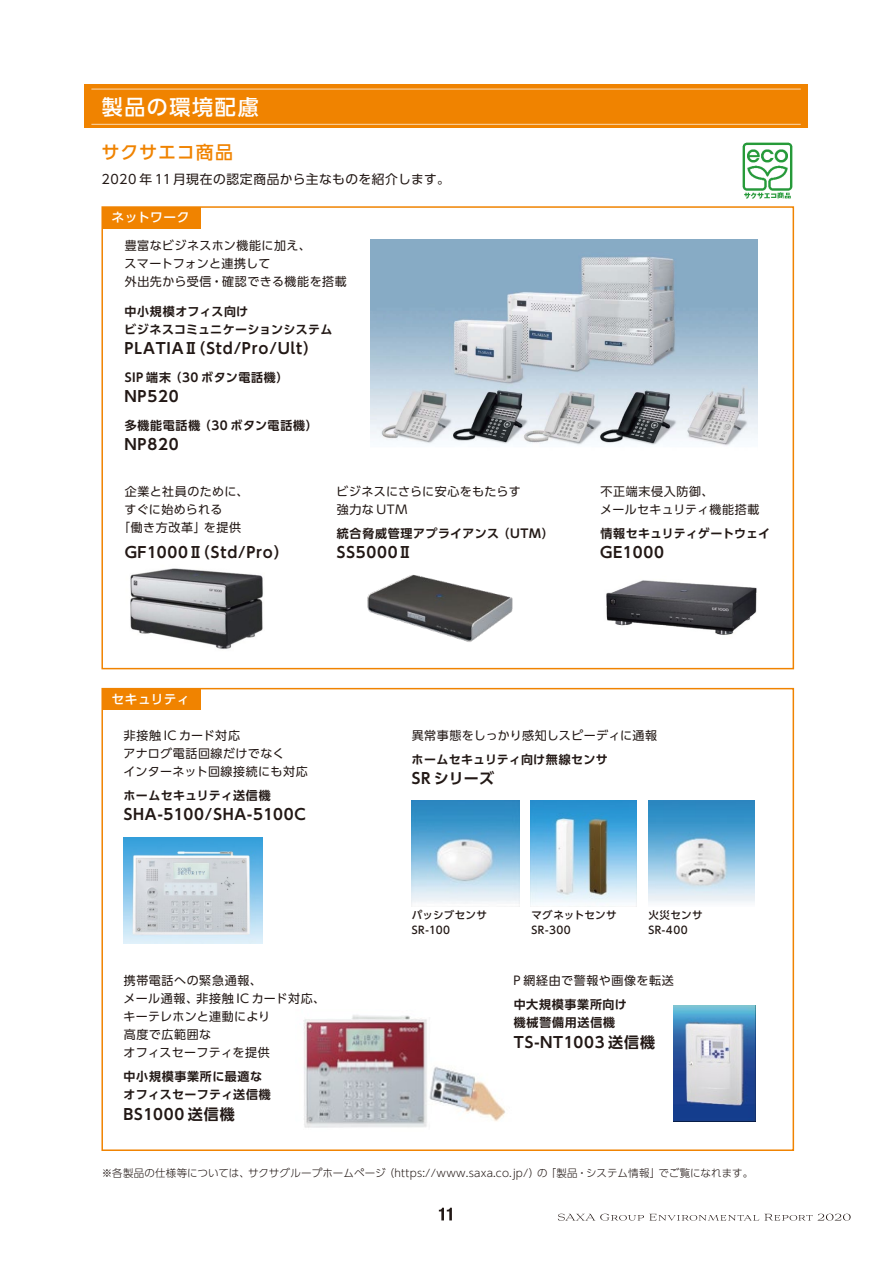
<style>
.page{position:relative;width:893px;height:1263px;background:#fff}
.page>*{position:absolute;margin:0;border:0;box-sizing:border-box;transform-origin:0 0}
.t1{font:500 21px "UD Shin Go Pro";letter-spacing:.08em;color:#fff}
.t2{font:500 18px "UD Shin Go Pro";letter-spacing:.05em;color:#f08300}
.t3{font:700 15px "UD Shin Go Pro De";letter-spacing:.05em;color:#221815}
.t4{font:12.75px "UD Shin Go Pro";letter-spacing:.045em;color:#221815}
.t5{font:500 12.75px "UD Shin Go Pro";letter-spacing:.035em;color:#fff}
.t6{font:12px/18px "UD Shin Go Pro";letter-spacing:.035em;color:#221815}
.t7{font:700 12px/18px "UD Shin Go Pro De";letter-spacing:.035em;color:#221815}
.t8{font:700 12px/18px "UD Shin Go Pro De";letter-spacing:.06em;color:#221815}
.t9{font:700 12px "UD Shin Go Pro De";letter-spacing:.01em;color:#221815}
.t10{font:300 10.5px "UD Shin Go Pro";letter-spacing:.015em;color:#221815}
.t11{font:500 10.5px/15px "UD Shin Go Pro";letter-spacing:.04em;color:#221815}
</style>
<div class="page">
<img style="left:130px;top:568px;width:133px;height:81px">
<img style="left:367px;top:574px;width:146px;height:68px">
<img style="left:606px;top:580px;width:151px;height:55px">
<img style="left:303px;top:1015px;width:202px;height:113px">
<div style="left:84px;top:85px;width:724px;height:43px;background:#f08300"></div>
<hr style="left:91px;top:89px;width:710px;height:1px;background:#fff">
<hr style="left:91px;top:124px;width:710px;height:1px;background:#fff">
<div style="left:102px;top:207px;width:99px;height:21px;background:#f08300"></div>
<div style="left:101px;top:206px;width:693px;height:463px;border:2px solid #f08300"></div>
<div style="left:102px;top:689px;width:99px;height:21px;background:#f08300"></div>
<div style="left:101px;top:688px;width:693px;height:463px;border:2px solid #f08300"></div>
<img style="left:742px;top:142px;width:51px;height:57px">
<img style="left:370px;top:239px;width:387px;height:207px">
<img style="left:124px;top:837px;width:138px;height:106px">
<img style="left:673px;top:1005px;width:83px;height:116px">
<img style="left:412px;top:800px;width:107px;height:104px">
<img style="left:530px;top:800px;width:107px;height:107px">
<img style="left:648px;top:800px;width:107px;height:103px">
<svg style="left:439px;top:1208px;width:13px;height:12px"></svg>
<svg style="left:558px;top:1214px;width:293px;height:7px"></svg>
<h1 class="t1" style="left:102px;top:90px;width:158px">製品の環境配慮</h1>
<h2 class="t2" style="left:101px;top:138px;width:133px">サクサエコ商品</h2>
<p class="t4" style="left:101px;top:169px;width:350px">2020 年 11月現在の認定商品から主なものを紹介します。</p>
<p class="t5" style="left:112px;top:207px;width:80px">ネットワーク</p>
<p class="t6" style="left:125px;top:236px;width:224px">豊富なビジネスホン機能に加え、<br>スマートフォンと連携して<br>外出先から受信・確認できる機能を搭載</p>
<p class="t7" style="left:124px;top:302px;width:210px">中小規模オフィス向け<br>ビジネスコミュニケーションシステム</p>
<p class="t3" style="left:125px;top:336px;width:195px">PLATIAⅡ（Std/Pro/Ult）</p>
<p class="t7" style="left:125px;top:368px;width:165px">SIP 端末（30 ボタン電話機）</p>
<p class="t3" style="left:125px;top:384px;width:56px">NP520</p>
<p class="t8" style="left:125px;top:416px;width:195px">多機能電話機（30 ボタン電話機）</p>
<p class="t3" style="left:125px;top:432px;width:56px">NP820</p>
<p class="t6" style="left:125px;top:482px;width:125px">企業と社員のために、</p>
<p class="t6" style="left:125px;top:500px;width:99px">すぐに始められる</p>
<p class="t6" style="left:118px;top:518px;width:124px">「働き方改革」を提供</p>
<p class="t3" style="left:125px;top:540px;width:166px">GF1000Ⅱ（Std/Pro）</p>
<p class="t6" style="left:336px;top:482px;width:186px">ビジネスにさらに安心をもたらす強力な UTM</p>
<p class="t7" style="left:337px;top:524px;width:218px">統合脅威管理アプライアンス（UTM）</p>
<p class="t3" style="left:337px;top:540px;width:77px">SS5000Ⅱ</p>
<p class="t6" style="left:600px;top:482px;width:161px">不正端末侵入防御、<br>メールセキュリティ機能搭載</p>
<p class="t9" style="left:600px;top:523px;width:171px">情報セキュリティゲートウェイ</p>
<p class="t3" style="left:600px;top:540px;width:65px">GE1000</p>
<p class="t5" style="left:111px;top:689px;width:80px">セキュリティ</p>
<p class="t6" style="left:123px;top:726px;width:186px">非接触 IC カード対応<br>アナログ電話回線だけでなく<br>インターネット回線接続にも対応</p>
<p class="t7" style="left:124px;top:786px;width:149px">ホームセキュリティ送信機</p>
<p class="t3" style="left:124px;top:802px;width:183px">SHA-5100/SHA-5100C</p>
<p class="t6" style="left:124px;top:971px;width:203px">携帯電話への緊急通報、<br>メール通報、非接触 IC カード対応、キーテレホンと連動により<br>高度で広範囲な<br>オフィスセーフティを提供</p>
<p class="t7" style="left:124px;top:1067px;width:149px">中小規模事業所に最適なオフィスセーフティ送信機</p>
<p class="t3" style="left:124px;top:1102px;width:113px">BS1000 送信機</p>
<p class="t6" style="left:412px;top:726px;width:247px">異常事態をしっかり感知しスピーディに通報</p>
<p class="t7" style="left:412px;top:750px;width:198px">ホームセキュリティ向け無線センサ</p>
<p class="t3" style="left:412px;top:766px;width:84px">SR シリーズ</p>
<p class="t11" style="left:412px;top:907px;width:77px">パッシブセンサ<br>SR-100</p>
<p class="t11" style="left:531px;top:907px;width:87px">マグネットセンサ<br>SR-300</p>
<p class="t11" style="left:648px;top:907px;width:56px">火災センサ<br>SR-400</p>
<p class="t6" style="left:514px;top:971px;width:162px">P 網経由で警報や画像を転送</p>
<p class="t8" style="left:514px;top:995px;width:115px">中大規模事業所向け機械警備用送信機</p>
<p class="t3" style="left:514px;top:1030px;width:143px">TS-NT1003 送信機</p>
<p class="t10" style="left:102px;top:1164px;width:653px">※各製品の仕様等については、サクサグループホームページ（https://www.saxa.co.jp/）の「製品・システム情報」でご覧になれます。</p>
</div>
